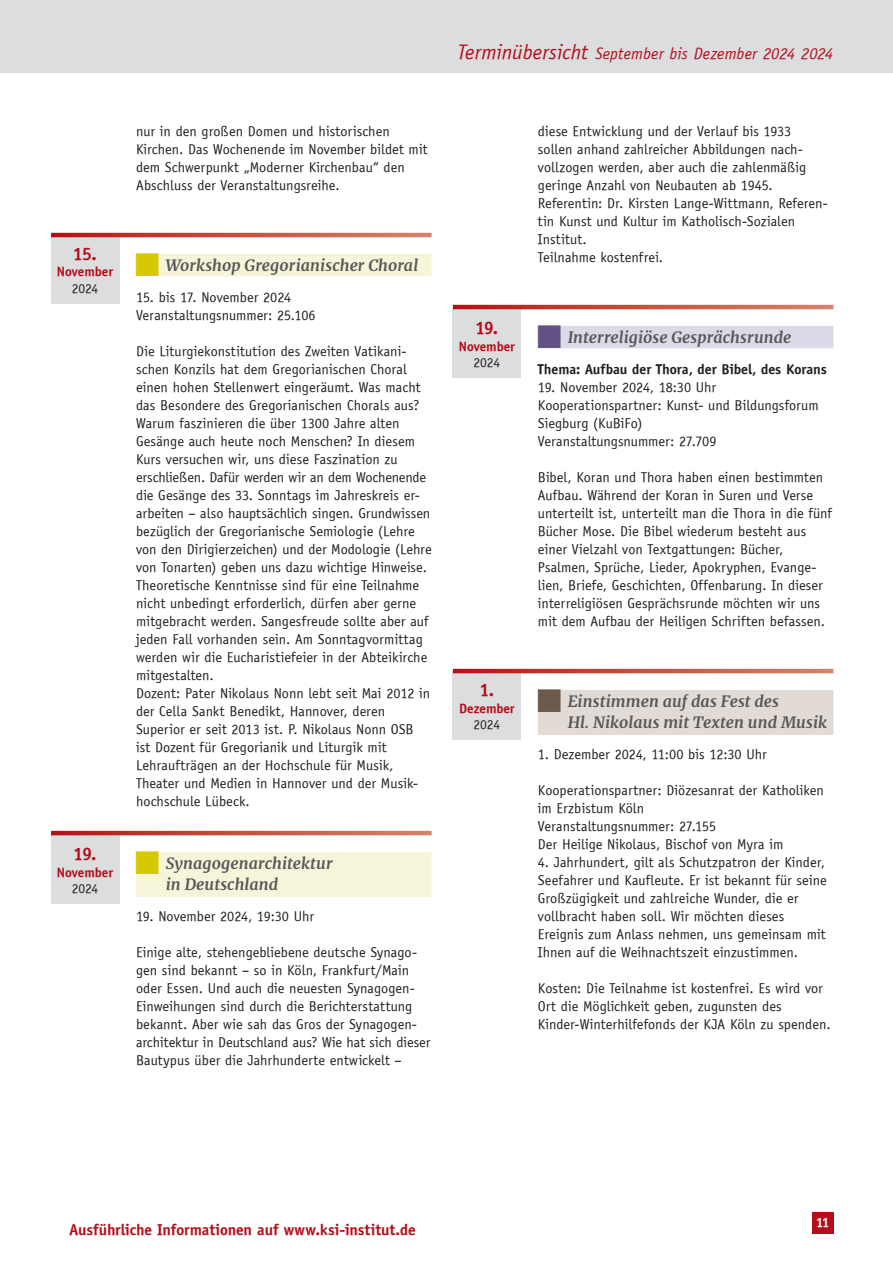
<style>
.page{position:relative;width:893px;height:1263px;background:#fff}
.page>*{position:absolute;margin:0;border:0;box-sizing:border-box;transform-origin:0 0}
.t1{font:18px "Officina Sans ITCTT Bold";color:#b50e1a}
.t2{font:italic 16.5px "Officina Sans ITCTT Book";letter-spacing:.005em;color:#b50e1a}
.t3{font:italic 700 15.75px/20.7px "Merriweather";letter-spacing:.005em;color:#57585a}
.t4{font:15.75px "Officina Sans ITCTT Bold";letter-spacing:-.005em;color:#b50e1a}
.t5{font:14.25px/18px "Officina Sans ITCTT Book";color:#231f20}
.t6{font:14.25px "Officina Sans ITCTT Bold";letter-spacing:-.005em;color:#231f20}
.t7{font:13.5px "Officina Sans ITCTT Bold";color:#b50e1a}
.t8{font:13.5px "Officina Sans ITCTT Book";letter-spacing:-.005em;color:#231f20}
.t9{font:13.5px "Officina Sans ITCTT Bold";color:#fff}
.s1{font-size:21px}
</style>
<div class="page">
<div style="left:51px;top:235px;width:68px;height:68px;background:#dcdddf"></div>
<div style="left:51px;top:836px;width:68px;height:68px;background:#dcdddf"></div>
<div style="left:453px;top:310px;width:68px;height:68px;background:#dcdddf"></div>
<div style="left:453px;top:672px;width:68px;height:68px;background:#dcdddf"></div>
<svg style="left:51px;top:233px;width:381px;height:4px;background:#c54e3f"></svg>
<div style="left:136px;top:254px;width:296px;height:22px;background:#f7f5d9"></div>
<svg style="left:51px;top:831px;width:381px;height:4px;background:#c54e3f"></svg>
<div style="left:136px;top:852px;width:296px;height:45px;background:#f7f5d9"></div>
<svg style="left:453px;top:305px;width:380px;height:4px;background:#c54e3e"></svg>
<div style="left:538px;top:326px;width:295px;height:22px;background:#ddd9e6"></div>
<svg style="left:453px;top:669px;width:380px;height:4px;background:#c54e3e"></svg>
<div style="left:538px;top:690px;width:295px;height:45px;background:#e2dbd5"></div>
<div style="left:0;top:0;width:893px;height:72px;background:#dcdddf"></div>
<div style="left:812px;top:1212px;width:21px;height:21px;background:#b50e1a"></div>
<p class="t5" style="left:136px;top:122px;width:293px">nur in den großen Domen und historischen Kirchen. Das Wochenende im November bildet mit dem Schwerpunkt „Moderner Kirchenbau“ den Abschluss der Veranstaltungsreihe.</p>
<p class="t1" style="left:73px;top:243px;width:25px">15.</p>
<p class="t7" style="left:57px;top:263px;width:58px">November</p>
<p class="t8" style="left:72px;top:280px;width:28px">2024</p>
<p class="t1" style="left:74px;top:843px;width:24px">19.</p>
<p class="t7" style="left:57px;top:864px;width:58px">November</p>
<p class="t8" style="left:72px;top:881px;width:28px">2024</p>
<p class="t3" style="left:166px;top:255px;width:254px">Workshop Gregorianischer Choral</p>
<p class="t5" style="left:136px;top:288px;width:181px">15. bis 17. November 2024<br>Veranstaltungsnummer: 25.106</p>
<p class="t5" style="left:136px;top:342px;width:297px">Die Liturgiekonstitution des Zweiten Vatikani&shy;schen Konzils hat dem Gregorianischen Choral einen hohen Stellenwert eingeräumt. Was macht das Besondere des Gregorianischen Chorals aus?<br>Warum faszinieren die über 1300 Jahre alten Gesänge auch heute noch Menschen? In diesem Kurs versuchen wir, uns diese Faszination zu erschließen. Dafür werden wir an dem Wochenende die Gesänge des 33. Sonntags im Jahreskreis er&shy;arbeiten – also hauptsächlich singen. Grundwissen bezüglich der Gregorianische Semiologie (Lehre von den Dirigierzeichen) und der Modologie (Lehre von Tonarten) geben uns dazu wichtige Hinweise.<br>Theoretische Kenntnisse sind für eine Teilnahme nicht unbedingt erforderlich, dürfen aber gerne mitgebracht werden. Sangesfreude sollte aber auf jeden Fall vorhanden sein. Am Sonntagvormittag werden wir die Eucharistiefeier in der Abteikirche mitgestalten.<br>Dozent: Pater Nikolaus Nonn lebt seit Mai 2012 in der Cella Sankt Benedikt, Hannover, deren Superior er seit 2013 ist. P. Nikolaus Nonn OSB<br>ist Dozent für Gregorianik und Liturgik mit Lehraufträgen an der Hochschule für Musik, Theater und Medien in Hannover und der Musik&shy;hochschule Lübeck.</p>
<p class="t3" style="left:166px;top:853px;width:168px">Synagogenarchitektur in Deutschland</p>
<p class="t5" style="left:136px;top:907px;width:180px">19. November 2024, 19:30 Uhr</p>
<p class="t5" style="left:136px;top:943px;width:296px">Einige alte, stehengebliebene deutsche Synago&shy;gen sind bekannt – so in Köln, Frankfurt/Main oder Essen. Und auch die neuesten Synagogen-Einweihungen sind durch die Berichterstattung bekannt. Aber wie sah das Gros der Synagogen&shy;architektur in Deutschland aus? Wie hat sich dieser Bautypus über die Jahrhunderte entwickelt –</p>
<p class="t2" style="left:458px;top:43px;width:377px"><span class="s1">Terminübersicht</span> September bis Dezember 2024 2024</p>
<p class="t5" style="left:538px;top:122px;width:291px">diese Entwicklung und der Verlauf bis 1933 sollen anhand zahlreicher Abbildungen nach&shy;vollzogen werden, aber auch die zahlenmäßig geringe Anzahl von Neubauten ab 1945.<br>Referentin: Dr. Kirsten Lange-Wittmann, Referen&shy;tin Kunst und Kultur im Katholisch-Sozialen Institut.<br>Teilnahme kostenfrei.</p>
<p class="t1" style="left:475px;top:317px;width:24px">19.</p>
<p class="t7" style="left:459px;top:338px;width:58px">November</p>
<p class="t8" style="left:473px;top:355px;width:28px">2024</p>
<p class="t1" style="left:480px;top:679px;width:16px">1.</p>
<p class="t7" style="left:459px;top:700px;width:57px">Dezember</p>
<p class="t8" style="left:473px;top:717px;width:28px">2024</p>
<p class="t3" style="left:568px;top:327px;width:225px">Interreligiöse Gesprächsrunde</p>
<p class="t6" style="left:538px;top:360px;width:290px">Thema: Aufbau der Thora, der Bibel, des Korans</p>
<p class="t5" style="left:538px;top:378px;width:282px">19. November 2024, 18:30 Uhr<br>Kooperationspartner: Kunst- und Bildungsforum<br>Siegburg (KuBiFo)<br>Veranstaltungsnummer: 27.709</p>
<p class="t5" style="left:538px;top:468px;width:295px">Bibel, Koran und Thora haben einen bestimmten Aufbau. Während der Koran in Suren und Verse unterteilt ist, unterteilt man die Thora in die fünf Bücher Mose. Die Bibel wiederum besteht aus einer Vielzahl von Textgattungen: Bücher, Psalmen, Sprüche, Lieder, Apokryphen, Evange&shy;lien, Briefe, Geschichten, Offenbarung. In dieser interreligiösen Gesprächsrunde möchten wir uns mit dem Aufbau der Heiligen Schriften befassen.</p>
<p class="t3" style="left:568px;top:691px;width:261px">Einstimmen auf das Fest des<br>Hl. Nikolaus mit Texten und Musik</p>
<p class="t5" style="left:538px;top:745px;width:230px">1. Dezember 2024, 11:00 bis 12:30 Uhr</p>
<p class="t5" style="left:538px;top:781px;width:287px">Kooperationspartner: Diözesanrat der Katholiken im Erzbistum Köln<br>Veranstaltungsnummer: 27.155<br>Der Heilige Nikolaus, Bischof von Myra im</p>
<p class="t5" style="left:538px;top:853px;width:290px">4. Jahrhundert, gilt als Schutzpatron der Kinder, Seefahrer und Kaufleute. Er ist bekannt für seine Großzügigkeit und zahlreiche Wunder, die er vollbracht haben soll. Wir möchten dieses Ereignis zum Anlass nehmen, uns gemeinsam mit Ihnen auf die Weihnachtszeit einzustimmen.</p>
<p class="t5" style="left:538px;top:979px;width:294px">Kosten: Die Teilnahme ist kostenfrei. Es wird vor<br>Ort die Möglichkeit geben, zugunsten des<br>Kinder-Winterhilfefonds der KJA Köln zu spenden.</p>
<p class="t4" style="left:69px;top:1219px;width:348px">Ausführliche Informationen auf www.ksi-institut.de</p>
<p class="t9" style="left:816px;top:1214px;width:15px">11</p>
</div>
